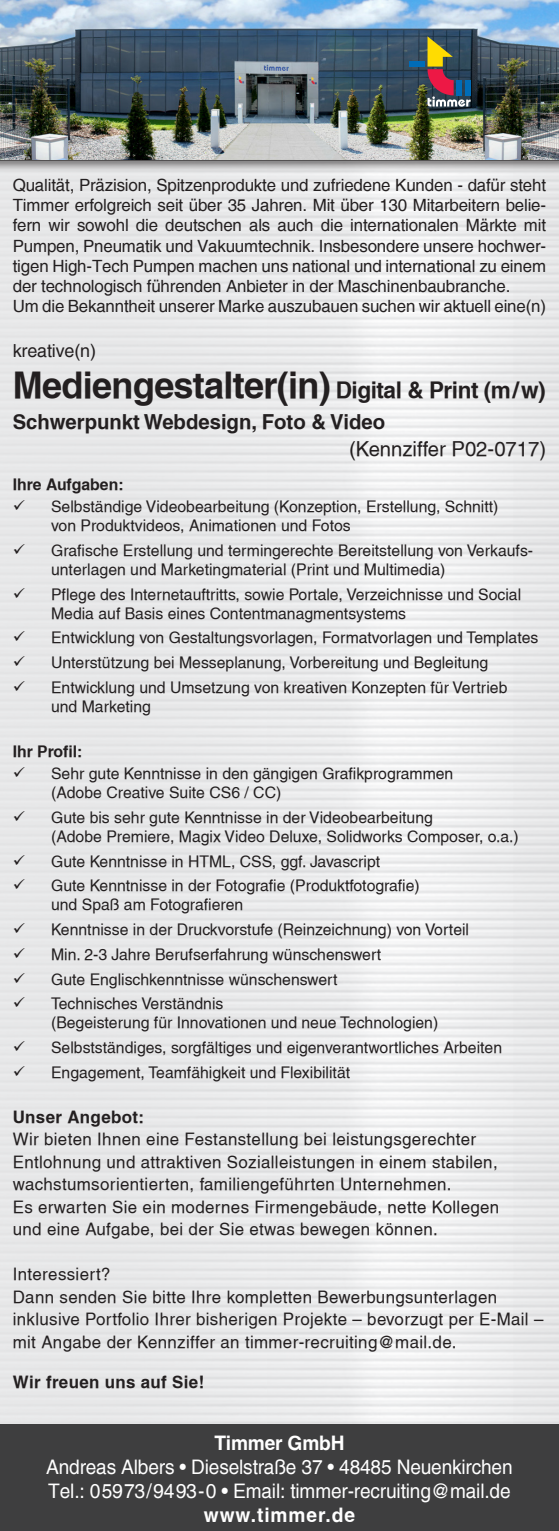
<style>
.page{position:relative;width:559px;height:1531px;background:#fff}
.page>*{position:absolute;margin:0;border:0;box-sizing:border-box;transform-origin:0 0}
.t1{font:36px "Helvetica CE Bold";letter-spacing:-.02em;color:#231f20}
.t2{font:20.25px "Helvetica CE Bold";color:#231f20}
.t3{font:20.25px "Helvetica CE Normal";color:#231f20}
.t4{font:20.03px/24.1px "Helvetica";letter-spacing:-.01em;color:#fff;text-align:center;scale:.96 1}
.t5{font:700 20.03px "Helvetica";letter-spacing:.05em;color:#fff;scale:.96 1}
.t6{font:18px "Helvetica";letter-spacing:-.01em;color:#231f20}
.t7{font:16.88px/22.5px "Helvetica CE Normal";letter-spacing:.02em;color:#231f20}
.t8{font:16.88px/20.2px "Helvetica";letter-spacing:-.01em;color:#231f20;text-align:justify}
.t9{font:16.88px "Helvetica CE Bold";letter-spacing:.02em;color:#231f20}
.t10{font:15.75px/18.9px "Helvetica CE Normal";color:#231f20}
.t11{font:15.75px "Helvetica CE Bold";color:#231f20}
.s1{font-size:22.5px}
.s2{font-weight:700}
</style>
<div class="page">
<div style="left:0;top:1424px;width:558px;height:107px;background:#3e3e3f"></div>
<div style="left:0;top:0;width:558px;height:173px;background:#231f20;opacity:.5"></div>
<img style="left:0;top:0;width:558px;height:159px">
<div style="left:409px;top:61px;width:15px;height:6px;background:#006cb7"></div>
<svg style="left:427px;top:36px;width:43px;height:71px;background:#6f6059"></svg>
<svg style="left:25px;top:512px;width:16px;height:1px"></svg>
<svg style="left:25px;top:556px;width:16px;height:1px"></svg>
<svg style="left:25px;top:600px;width:16px;height:1px"></svg>
<svg style="left:25px;top:643px;width:16px;height:1px"></svg>
<svg style="left:25px;top:668px;width:16px;height:1px"></svg>
<svg style="left:25px;top:693px;width:16px;height:1px"></svg>
<svg style="left:25px;top:779px;width:16px;height:1px"></svg>
<svg style="left:25px;top:823px;width:16px;height:1px"></svg>
<svg style="left:25px;top:866px;width:16px;height:1px"></svg>
<svg style="left:25px;top:891px;width:16px;height:1px"></svg>
<svg style="left:25px;top:935px;width:16px;height:1px"></svg>
<svg style="left:25px;top:960px;width:16px;height:1px"></svg>
<svg style="left:25px;top:984px;width:16px;height:1px"></svg>
<svg style="left:25px;top:1009px;width:16px;height:1px"></svg>
<svg style="left:25px;top:1053px;width:16px;height:1px"></svg>
<svg style="left:25px;top:1077px;width:16px;height:1px"></svg>
<p class="t8" style="left:13px;top:175px;width:534px">Qualität, Präzision, Spitzenprodukte und zufriedene Kunden - dafür steht Timmer erfolgreich seit über 35 Jahren. Mit über 130 Mitarbeitern belie&shy;fern wir sowohl die deutschen als auch die internationalen Märkte mit Pumpen, Pneumatik und Vakuumtechnik. Insbesondere unsere hochwer&shy;tigen High-Tech Pumpen machen uns national und international zu einem der technologisch führenden Anbieter in der Maschinenbaubranche.</p>
<p class="t8" style="left:13px;top:296px;width:534px">Um die Bekanntheit unserer Marke auszubauen suchen wir aktuell eine(n)</p>
<p class="t6" style="left:13px;top:340px;width:85px">kreative(n)</p>
<p class="t1" style="left:13px;top:363px;width:533px">Mediengestalter(in) <span class="s1">Digital &amp; Print (m/w)</span></p>
<p class="t2" style="left:13px;top:410px;width:373px">Schwerpunkt Webdesign, Foto &amp; Video</p>
<p class="t3" style="left:349px;top:437px;width:198px">(Kennziffer P02-0717)</p>
<p class="t11" style="left:13px;top:475px;width:112px">Ihre Aufgaben:</p>
<p class="t10" style="left:51px;top:497px;width:448px;text-indent:-38px">✓ Selbständige Videobearbeitung (Konzeption, Erstellung, Schnitt) von Produktvideos, Animationen und Fotos</p>
<p class="t10" style="left:51px;top:541px;width:483px;text-indent:-38px">✓ Grafische Erstellung und termingerechte Bereitstellung von Verkaufs&shy;unterlagen und Marketingmaterial (Print und Multimedia)</p>
<p class="t10" style="left:51px;top:584px;width:471px;text-indent:-38px">✓ Pflege des Internetauftritts, sowie Portale, Verzeichnisse und Social<br>Media auf Basis eines Contentmanagmentsystems</p>
<p class="t10" style="left:13px;top:628px;width:526px">✓ Entwicklung von Gestaltungsvorlagen, Formatvorlagen und Templates</p>
<p class="t10" style="left:13px;top:653px;width:476px">✓ Unterstützung bei Messeplanung, Vorbereitung und Begleitung</p>
<p class="t10" style="left:51px;top:678px;width:457px;text-indent:-38px">✓ Entwicklung und Umsetzung von kreativen Konzepten für Vertrieb und Marketing</p>
<p class="t11" style="left:13px;top:741px;width:71px">Ihr Profil:</p>
<p class="t10" style="left:51px;top:764px;width:403px;text-indent:-38px">✓ Sehr gute Kenntnisse in den gängigen Grafikprogrammen (Adobe Creative Suite CS6 / CC)</p>
<p class="t10" style="left:13px;top:808px;width:421px">✓ Gute bis sehr gute Kenntnisse in der Videobearbeitung</p>
<p class="t10" style="left:51px;top:827px;width:469px">(Adobe Premiere, Magix Video Deluxe, Solidworks Composer, o.a.)</p>
<p class="t10" style="left:13px;top:851px;width:368px">✓ Gute Kenntnisse in HTML, CSS, ggf. Javascript</p>
<p class="t10" style="left:51px;top:876px;width:370px;text-indent:-38px">✓ Gute Kenntnisse in der Fotografie (Produktfotografie) und Spaß am Fotografieren</p>
<p class="t10" style="left:13px;top:920px;width:457px">✓ Kenntnisse in der Druckvorstufe (Reinzeichnung) von Vorteil</p>
<p class="t10" style="left:13px;top:944px;width:369px">✓ Min. 2-3 Jahre Berufserfahrung wünschenswert</p>
<p class="t10" style="left:13px;top:969px;width:326px">✓ Gute Englischkenntnisse wünschenswert</p>
<p class="t10" style="left:51px;top:994px;width:388px;text-indent:-38px">✓ Technisches Verständnis<br>(Begeisterung für Innovationen und neue Technologien)</p>
<p class="t10" style="left:13px;top:1038px;width:490px">✓ Selbstständiges, sorgfältiges und eigenverantwortliches Arbeiten</p>
<p class="t10" style="left:13px;top:1062px;width:338px">✓ Engagement, Teamfähigkeit und Flexibilität</p>
<p class="t9" style="left:13px;top:1106px;width:133px">Unser Angebot:</p>
<p class="t7" style="left:13px;top:1128px;width:486px">Wir bieten Ihnen eine Festanstellung bei leistungsgerechter<br>Entlohnung und attraktiven Sozialleistungen in einem stabilen, wachstumsorientierten, familiengeführten Unternehmen.</p>
<p class="t7" style="left:13px;top:1195px;width:487px">Es erwarten Sie ein modernes Firmengebäude, nette Kollegen und eine Aufgabe, bei der Sie etwas bewegen können.</p>
<p class="t7" style="left:13px;top:1263px;width:99px">Interessiert?</p>
<p class="t7" style="left:13px;top:1285px;width:531px">Dann senden Sie bitte Ihre kompletten Bewerbungsunterlagen inklusive Portfolio Ihrer bisherigen Projekte — bevorzugt per E-Mail — mit Angabe der Kennziffer an timmer-recruiting@mail.de.</p>
<p class="t9" style="left:13px;top:1372px;width:193px">Wir freuen uns auf Sie!</p>
<p class="t4" style="left:46px;top:1431px;width:487px"><span class="s2">Timmer GmbH<br></span>Andreas Albers • Dieselstraße 37 • 48485 Neuenkirchen</p>
<p class="t4" style="left:48px;top:1479px;width:482px">Tel.: 05973/9493-0 • Email: timmer-recruiting@mail.de</p>
<p class="t5" style="left:204px;top:1502px;width:159px">www.timmer.de</p>
</div>
